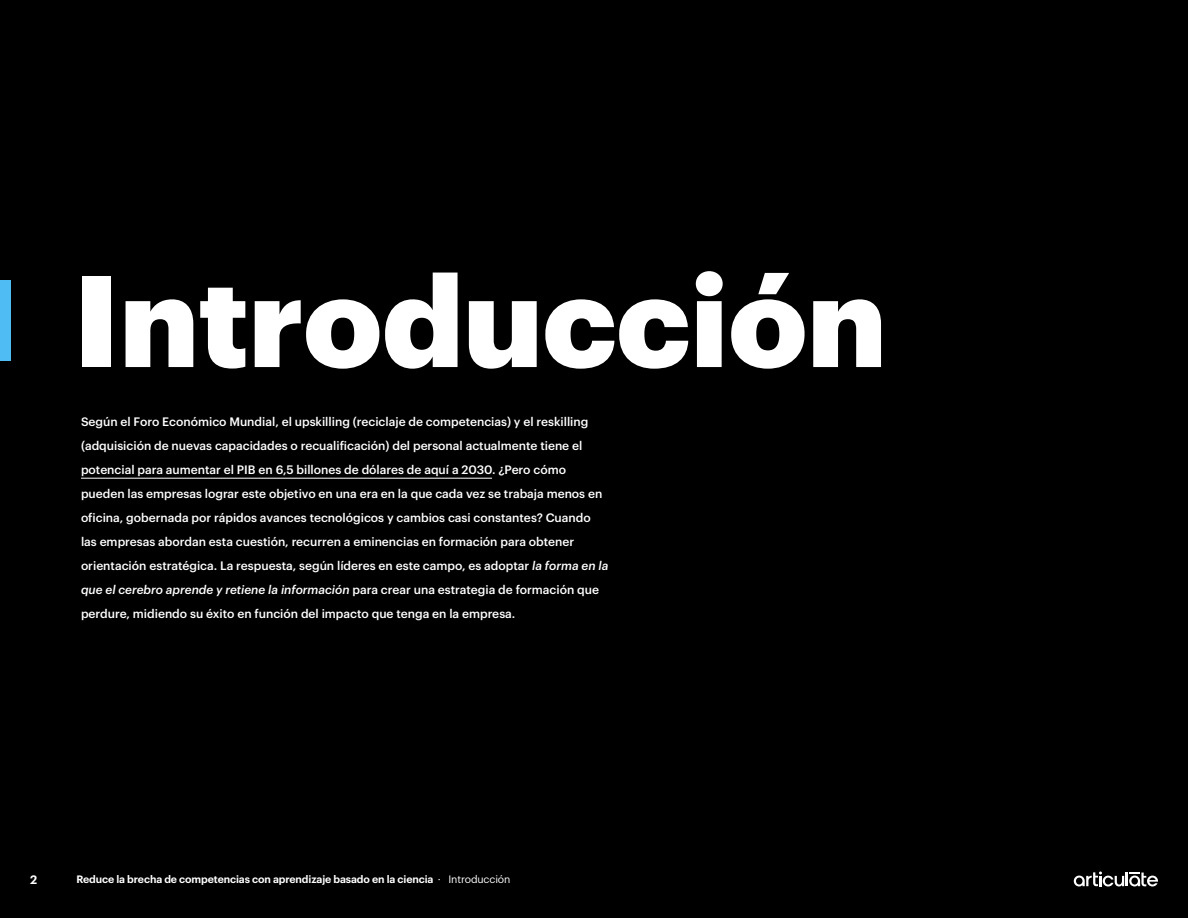
<style>
.page{position:relative;width:1188px;height:918px;background:#000}
.page>*{position:absolute;margin:0;border:0;box-sizing:border-box;transform-origin:0 0}
.t1{font:900 126px "Graphik";color:#fff}
.t2{font:500 12px/24px "Graphik";color:#fff}
.t3{font:600 12px "Graphik";color:#fff}
.t4{font:600 10.5px "Graphik";letter-spacing:-.01em;color:#fff}
.s1{font-style:italic}
.s2{font-weight:400}
</style>
<div class="page">
<svg style="left:1074px;top:872px;width:84px;height:14px"></svg>
<div style="left:0;top:280px;width:10px;height:82px;background:#4fbdf4"></div>
<hr style="left:81px;top:478px;width:411px;height:1px;background:#fff">
<h1 class="t1" style="left:74px;top:223px;width:815px">Introducción</h1>
<p class="t2" style="left:81px;top:409px;width:529px">Según el Foro Económico Mundial, el upskilling (reciclaje de competencias) y el reskilling (adquisición de nuevas capacidades o recualificación) del personal actualmente tiene el potencial para aumentar el PIB en 6,5 billones de dólares de aquí a 2030. ¿Pero cómo pueden las empresas lograr este objetivo en una era en la que cada vez se trabaja menos en oficina, gobernada por rápidos avances tecnológicos y cambios casi constantes? Cuando las empresas abordan esta cuestión, recurren a eminencias en formación para obtener orientación estratégica. La respuesta, según líderes en este campo, es adoptar <span class="s1">la forma en la que el cerebro aprende y retiene la información</span> para crear una estrategia de formación que perdure, midiendo su éxito en función del impacto que tenga en la empresa.</p>
<p class="t3" style="left:30px;top:871px;width:9px">2</p>
<p class="t4" style="left:76px;top:871px;width:435px">Reduce la brecha de competencias con aprendizaje basado en la ciencia <span class="s2">· Introducción</span></p>
</div>
